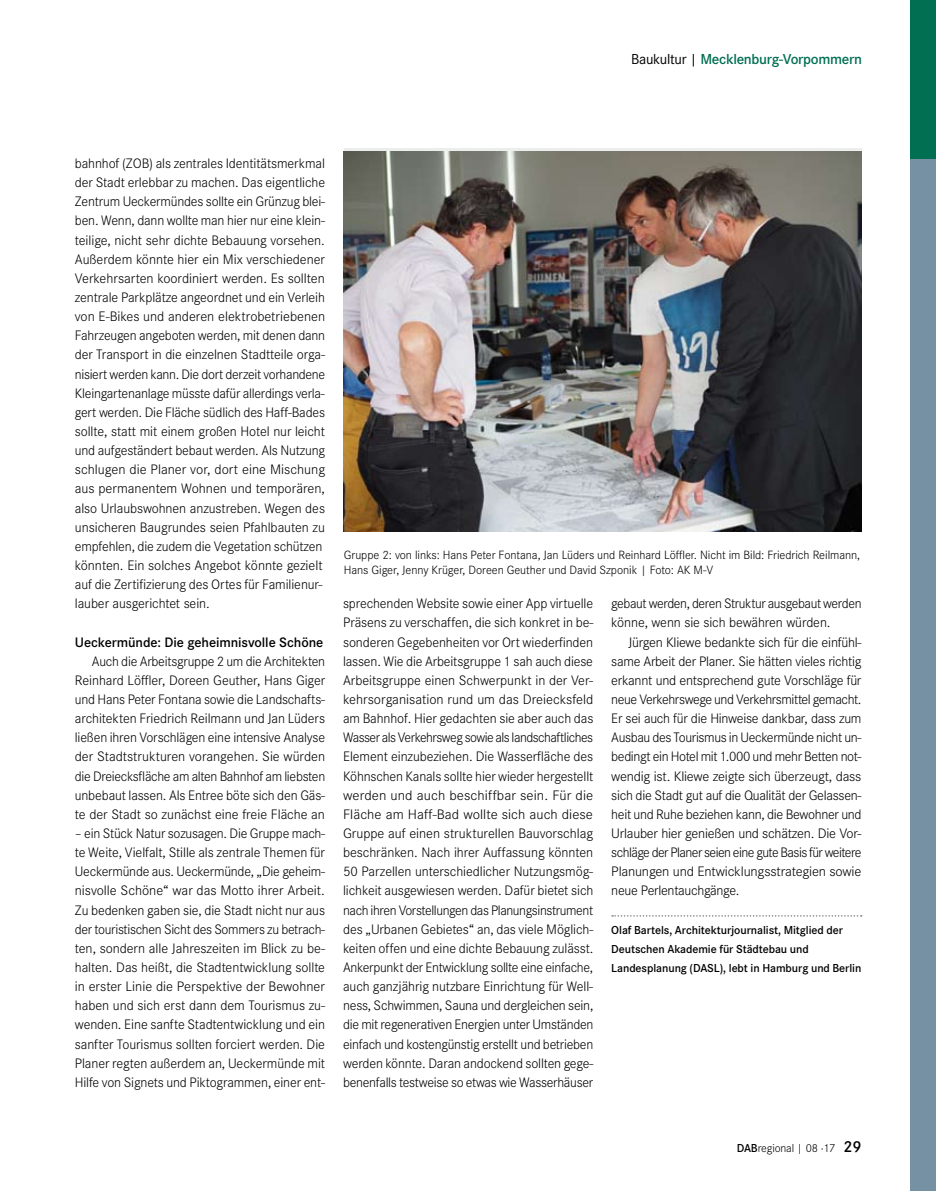
<style>
.page{position:relative;width:936px;height:1191px;background:#fff}
.page>*{position:absolute;margin:0;border:0;box-sizing:border-box;transform-origin:0 0}
.t1{font:600 15px "Corporate S";letter-spacing:-.02em;color:#006f52}
.t2{font:300 14.25px/19.2px "Corporate S";letter-spacing:-.01em;color:#000;text-align:justify}
.t3{font:600 14.25px "Corporate S";letter-spacing:-.005em;color:#000}
.t4{font:300 12.45px/15px "Corporate S";letter-spacing:-.005em;color:#000}
.t5{font:600 12px/19.2px "Corporate S";letter-spacing:-.005em;color:#000}
.t6{font:300 12px "Corporate S";letter-spacing:-.01em;color:#000}
.s1{font-weight:400;color:#000}
.s2{font-weight:600}
.s3{font-weight:600;font-size:16.5px}
</style>
<div class="page">
<div style="left:910px;top:0;width:25px;height:1191px;background:#7690a4"></div>
<div style="left:910px;top:0;width:25px;height:158px;background:#006f52"></div>
<svg style="left:612px;top:915px;width:249px;height:1px"></svg>
<img style="left:344px;top:152px;width:517px;height:379px">
<p class="t1" style="left:631px;top:50px;width:232px"><span class="s1">Baukultur |</span> Mecklenburg-Vorpommern</p>
<p class="t2" style="left:75px;top:154px;width:252px;text-align:left">bahnhof (ZOB) als zentrales Identitätsmerkmal der Stadt erlebbar zu machen. Das eigentliche Zentrum Ueckermündes sollte ein Grünzug blei&shy;ben. Wenn, dann wollte man hier nur eine klein&shy;teilige, nicht sehr dichte Bebauung vorsehen.<br>Außerdem könnte hier ein Mix verschiedener Verkehrsarten koordiniert werden. Es sollten zentrale Parkplätze angeordnet und ein Verleih von E-Bikes und anderen elektrobetriebenen Fahrzeugen angeboten werden, mit denen dann der Transport in die einzelnen Stadtteile orga&shy;nisiert werden kann. Die dort derzeit vorhandene Kleingartenanlage müsste dafür allerdings verla&shy;gert werden. Die Fläche südlich des Haff-Bades sollte, statt mit einem großen Hotel nur leicht und aufgeständert bebaut werden. Als Nutzung schlugen die Planer vor, dort eine Mischung aus permanentem Wohnen und temporären, also Urlaubswohnen anzustreben. Wegen des unsicheren Baugrundes seien Pfahlbauten zu empfehlen, die zudem die Vegetation schützen könnten. Ein solches Angebot könnte gezielt auf die Zertifizierung des Ortes für Familienur&shy;lauber ausgerichtet sein.</p>
<p class="t3" style="left:75px;top:633px;width:250px">Ueckermünde: Die geheimnisvolle Schöne</p>
<p class="t2" style="left:75px;top:651px;width:252px;text-indent:17px">Auch die Arbeitsgruppe 2 um die Architekten Reinhard Löffler, Doreen Geuther, Hans Giger und Hans Peter Fontana sowie die Landschafts&shy;architekten Friedrich Reilmann und Jan Lüders ließen ihren Vorschlägen eine intensive Analyse der Stadtstrukturen vorangehen. Sie würden die Dreiecksfläche am alten Bahnhof am liebsten unbebaut lassen. Als Entree böte sich den Gäs&shy;te der Stadt so zunächst eine freie Fläche an</p>
<p class="t2" style="left:75px;top:823px;width:252px">– ein Stück Natur sozusagen. Die Gruppe mach&shy;te Weite, Vielfalt, Stille als zentrale Themen für Ueckermünde aus. Ueckermünde, „Die geheim&shy;nisvolle Schöne“ war das Motto ihrer Arbeit.<br>Zu bedenken gaben sie, die Stadt nicht nur aus der touristischen Sicht des Sommers zu betrach&shy;ten, sondern alle Jahreszeiten im Blick zu be&shy;halten. Das heißt, die Stadtentwicklung sollte in erster Linie die Perspektive der Bewohner haben und sich erst dann dem Tourismus zu&shy;wenden. Eine sanfte Stadtentwicklung und ein sanfter Tourismus sollten forciert werden. Die Planer regten außerdem an, Ueckermünde mit Hilfe von Signets und Piktogrammen, einer ent-</p>
<p class="t4" style="left:344px;top:547px;width:517px">Gruppe 2: von links: Hans Peter Fontana, Jan Lüders und Reinhard Löffler. Nicht im Bild: Friedrich Reilmann,<br>Hans Giger, Jenny Krüger, Doreen Geuther und David Szponik | Foto: AK M-V</p>
<p class="t2" style="left:343px;top:594px;width:252px">sprechenden Website sowie einer App virtuelle Präsens zu verschaffen, die sich konkret in be&shy;sonderen Gegebenheiten vor Ort wiederfinden lassen. Wie die Arbeitsgruppe 1 sah auch diese Arbeitsgruppe einen Schwerpunkt in der Ver&shy;kehrsorganisation rund um das Dreiecksfeld am Bahnhof. Hier gedachten sie aber auch das Wasser als Verkehrsweg sowie als landschaftliches Element einzubeziehen. Die Wasserfläche des Köhnschen Kanals sollte hier wieder hergestellt werden und auch beschiffbar sein. Für die Fläche am Haff-Bad wollte sich auch diese Gruppe auf einen strukturellen Bauvorschlag beschränken. Nach ihrer Auffassung könnten 50 Parzellen unterschiedlicher Nutzungsmög&shy;lichkeit ausgewiesen werden. Dafür bietet sich nach ihren Vorstellungen das Planungsinstrument des „Urbanen Gebietes“ an, das viele Möglich&shy;keiten offen und eine dichte Bebauung zulässt.<br>Ankerpunkt der Entwicklung sollte eine einfache, auch ganzjährig nutzbare Einrichtung für Well&shy;ness, Schwimmen, Sauna und dergleichen sein, die mit regenerativen Energien unter Umständen einfach und kostengünstig erstellt und betrieben werden könnte. Daran andockend sollten gege&shy;benenfalls testweise so etwas wie Wasserhäuser</p>
<p class="t2" style="left:611px;top:594px;width:252px">gebaut werden, deren Struktur ausgebaut werden könne, wenn sie sich bewähren würden.</p>
<p class="t2" style="left:611px;top:632px;width:252px;text-indent:17px">Jürgen Kliewe bedankte sich für die einfühl&shy;same Arbeit der Planer. Sie hätten vieles richtig erkannt und entsprechend gute Vorschläge für neue Verkehrswege und Verkehrsmittel gemacht.<br>Er sei auch für die Hinweise dankbar, dass zum Ausbau des Tourismus in Ueckermünde nicht un&shy;bedingt ein Hotel mit 1.000 und mehr Betten not&shy;wendig ist. Kliewe zeigte sich überzeugt, dass sich die Stadt gut auf die Qualität der Gelassen&shy;heit und Ruhe beziehen kann, die Bewohner und Urlauber hier genießen und schätzen. Die Vor&shy;schläge der Planer seien eine gute Basis für weitere Planungen und Entwicklungsstrategien sowie neue Perlentauchgänge.</p>
<p class="t5" style="left:611px;top:920px;width:251px">Olaf Bartels, Architekturjournalist, Mitglied der<br>Deutschen Akademie für Städtebau und<br>Landesplanung (DASL), lebt in Hamburg und Berlin</p>
<p class="t6" style="left:736px;top:1141px;width:126px"><span class="s2">DAB</span>regional | 08 ·17 <span class="s3">29</span></p>
</div>
